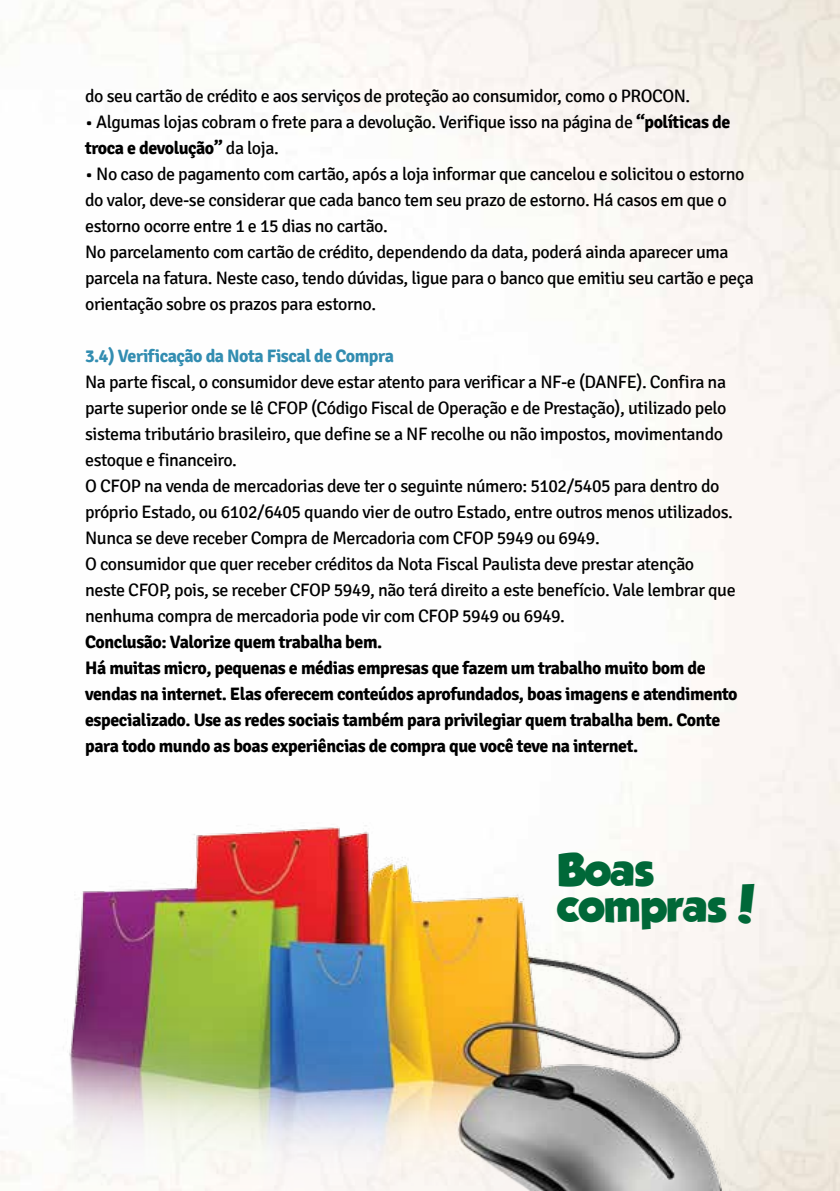
<style>
.page{position:relative;width:840px;height:1191px;background:#fff}
.page>*{position:absolute;margin:0;border:0;box-sizing:border-box;transform-origin:0 0}
.t1{font:40.6px/35.2px "GROBOLD";color:#006838}
.t2{font:18px/26px "Signika";letter-spacing:-.025em;color:#000}
.t3{font:700 18px/26px "Signika";letter-spacing:-.025em;color:#000}
.t4{font:700 18px "Signika";letter-spacing:-.025em;color:#328db1}
.s1{font-weight:700}
</style>
<div class="page">
<img style="left:51px;top:730px;width:689px;height:461px">
<p class="t2" style="left:85px;top:83px;width:606px">do seu cartão de crédito e aos serviços de proteção ao consumidor, como o PROCON.</p>
<p class="t2" style="left:85px;top:109px;width:646px">• Algumas lojas cobram o frete para a devolução. Verifique isso na página de <span class="s1">“políticas de troca e devolução”</span> da loja.</p>
<p class="t2" style="left:85px;top:161px;width:670px">• No caso de pagamento com cartão, após a loja informar que cancelou e solicitou o estorno do valor, deve-se considerar que cada banco tem seu prazo de estorno. Há casos em que o estorno ocorre entre 1 e 15 dias no cartão.<br>No parcelamento com cartão de crédito, dependendo da data, poderá ainda aparecer uma parcela na fatura. Neste caso, tendo dúvidas, ligue para o banco que emitiu seu cartão e peça orientação sobre os prazos para estorno.</p>
<p class="t4" style="left:85px;top:345px;width:310px">3.4) Verificação da Nota Fiscal de Compra</p>
<p class="t2" style="left:85px;top:369px;width:651px">Na parte fiscal, o consumidor deve estar atento para verificar a NF-e (DANFE). Confira na parte superior onde se lê CFOP (Código Fiscal de Operação e de Prestação), utilizado pelo sistema tributário brasileiro, que define se a NF recolhe ou não impostos, movimentando estoque e financeiro.<br>O CFOP na venda de mercadorias deve ter o seguinte número: 5102/5405 para dentro do próprio Estado, ou 6102/6405 quando vier de outro Estado, entre outros menos utilizados.<br>Nunca se deve receber Compra de Mercadoria com CFOP 5949 ou 6949.<br>O consumidor que quer receber créditos da Nota Fiscal Paulista deve prestar atenção neste CFOP, pois, se receber CFOP 5949, não terá direito a este benefício. Vale lembrar que nenhuma compra de mercadoria pode vir com CFOP 5949 ou 6949.</p>
<p class="t3" style="left:85px;top:629px;width:653px">Conclusão: Valorize quem trabalha bem.<br>Há muitas micro, pequenas e médias empresas que fazem um trabalho muito bom de vendas na internet. Elas oferecem conteúdos aprofundados, boas imagens e atendimento especializado. Use as redes sociais também para privilegiar quem trabalha bem. Conte para todo mundo as boas experiências de compra que você teve na internet.</p>
<h1 class="t1" style="left:557px;top:852px;width:201px">Boas compras!</h1>
</div>
